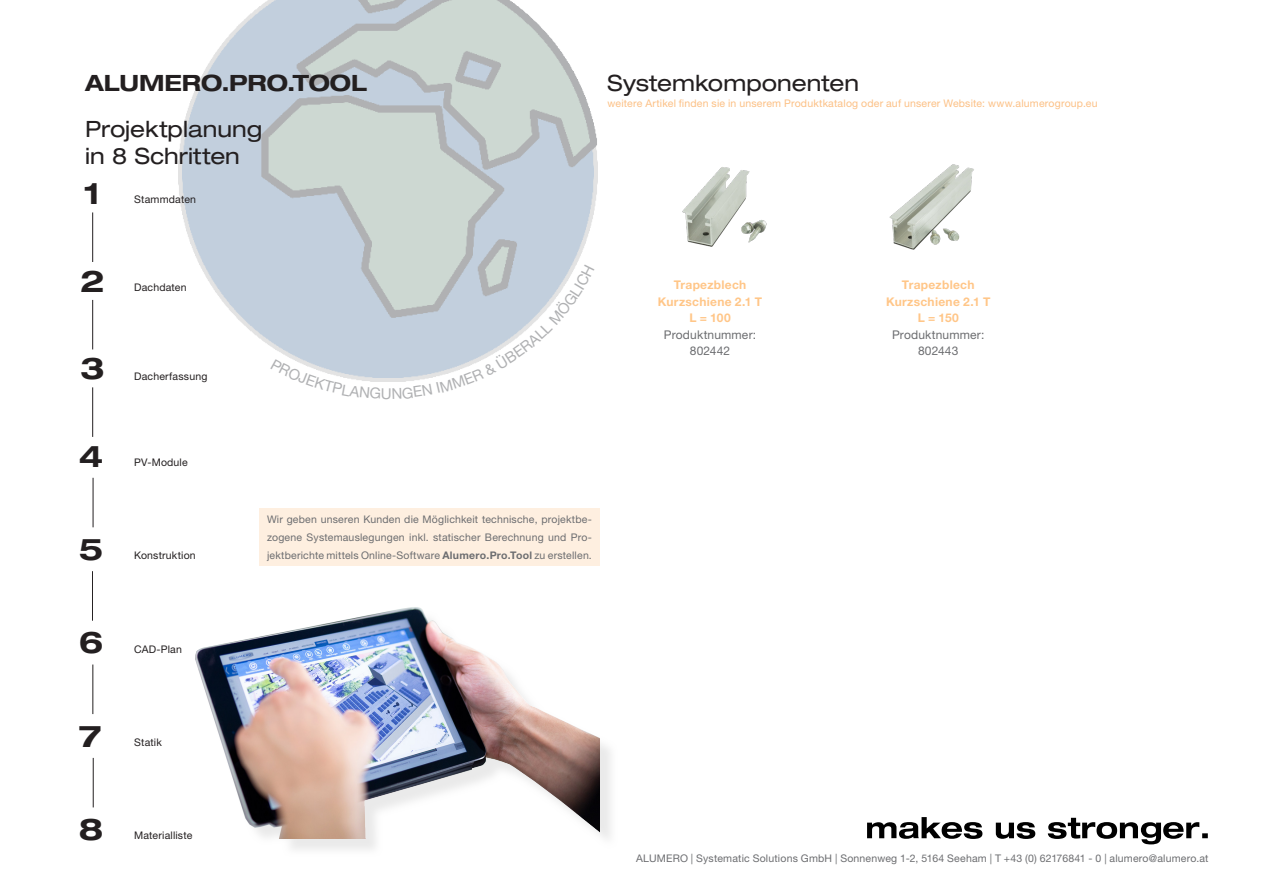
<style>
.page{position:relative;width:1263px;height:893px;background:#fff}
.page>*{position:absolute;margin:0;border:0;box-sizing:border-box;transform-origin:0 0}
.Headline{font:700 expanded 30px "Helvetica Neue LT Pro";color:#231f20}
.Subheadline{font:expanded 22.5px "Helvetica Neue LT Pro";color:#231f20}
.Subheadline-2{font:700 expanded 22.5px "Helvetica Neue LT Pro";letter-spacing:-.005em;color:#231f20}
.t1{font:15px "Helvetica Neue LT Pro";color:#b0b1b3}
.Hervorhebung{font:700 12px/16.5px "Helvetica Neue LT Pro";letter-spacing:.025em;color:#ffc688;text-align:center}
.Copy-big{font:10.5px/18px "Helvetica Neue LT Pro";letter-spacing:.015em;color:#6c6d70;text-align:justify}
.Copy-big-2{font:10.5px "Helvetica Neue LT Pro";letter-spacing:.02em;color:#fcc085}
.Copy-small{font:10.5px "Helvetica Neue LT Pro";letter-spacing:.015em;color:#231f20}
.s1{font-weight:700}
.s2{font-weight:400;color:#6c6d70}
</style>
<div class="page">
<img style="left:179px;top:0;width:418px;height:381px">
<div style="left:259px;top:508px;width:340px;height:58px;background:#feefe0"></div>
<svg style="left:867px;top:817px;width:115px;height:22px"></svg>
<svg style="left:996px;top:822px;width:39px;height:17px"></svg>
<svg style="left:1048px;top:818px;width:160px;height:26px"></svg>
<hr style="left:92px;top:212px;width:1px;height:50px;background:#231f20">
<hr style="left:92px;top:300px;width:1px;height:49px;background:#231f20">
<hr style="left:92px;top:387px;width:1px;height:50px;background:#231f20">
<hr style="left:93px;top:478px;width:1px;height:49px;background:#231f20">
<hr style="left:92px;top:571px;width:1px;height:50px;background:#231f20">
<hr style="left:93px;top:664px;width:1px;height:50px;background:#231f20">
<hr style="left:93px;top:758px;width:1px;height:49px;background:#231f20">
<div style="left:198px;top:610px;width:420px;height:248px;background:#e3e3e3;opacity:.75"></div>
<img style="left:195px;top:607px;width:404px;height:232px">
<img style="left:682px;top:167px;width:85px;height:80px">
<img style="left:889px;top:164px;width:85px;height:86px">
<svg style="left:270px;top:359px;width:110px;height:23px"></svg>
<svg style="left:392px;top:264px;width:202px;height:118px"></svg>
<p class="Subheadline-2" style="left:85px;top:69px;width:284px">ALUMERO.PRO.TOOL</p>
<p class="Subheadline" style="left:608px;top:70px;width:253px">Systemkomponenten</p>
<p class="Subheadline" style="left:85px;top:116px;width:179px">Projektplanung</p>
<p class="Subheadline" style="left:85px;top:143px;width:156px">in 8 Schritten</p>
<p class="Headline" style="left:84px;top:175px;width:18px">1</p>
<p class="Copy-small" style="left:134px;top:193px;width:63px">Stammdaten</p>
<p class="Copy-big-2" style="left:608px;top:97px;width:492px">weitere Artikel finden sie in unserem Produktkatalog oder auf unserer Website: www.alumerogroup.eu</p>
<p class="Headline" style="left:80px;top:262px;width:26px">2</p>
<p class="Headline" style="left:80px;top:350px;width:26px">3</p>
<p class="Headline" style="left:79px;top:437px;width:26px">4</p>
<p class="Headline" style="left:79px;top:530px;width:26px">5</p>
<p class="Copy-small" style="left:134px;top:281px;width:54px">Dachdaten</p>
<p class="Copy-small" style="left:134px;top:370px;width:75px">Dacherfassung</p>
<p class="Copy-small" style="left:134px;top:456px;width:55px">PV-Module</p>
<p class="Copy-small" style="left:134px;top:549px;width:63px">Konstruktion</p>
<h3 class="t1" style="left:381px;top:385px;width:12px">U</h3>
<p class="Copy-big" style="left:267px;top:510px;width:326px">Wir geben unseren Kunden die Möglichkeit technische, projektbe&shy;zogene Systemauslegungen inkl. statischer Berechnung und Pro&shy;jektberichte mittels Online-Software <span class="s1">Alumero.Pro.Tool</span> zu erstellen.</p>
<p class="Hervorhebung" style="left:658px;top:276px;width:106px">Trapezblech<br>Kurzschiene 2.1 T<br>L = 100<br><span class="s2">Produktnummer:<br>802442</span></p>
<p class="Hervorhebung" style="left:886px;top:276px;width:106px">Trapezblech<br>Kurzschiene 2.1 T<br>L = 150<br><span class="s2">Produktnummer:<br>802443</span></p>
<p class="Headline" style="left:79px;top:624px;width:26px">6</p>
<p class="Copy-small" style="left:134px;top:642px;width:49px">CAD-Plan</p>
<p class="Headline" style="left:79px;top:717px;width:24px">7</p>
<p class="Headline" style="left:79px;top:810px;width:26px">8</p>
<p class="Copy-small" style="left:134px;top:736px;width:29px">Statik</p>
<p class="Copy-small" style="left:134px;top:829px;width:60px">Materialliste</p>
<p class="Copy-big" style="left:636px;top:849px;width:574px">ALUMERO | Systematic Solutions GmbH | Sonnenweg 1-2, 5164 Seeham | T +43 (0) 62176841 - 0 | alumero@alumero.at</p>
</div>
